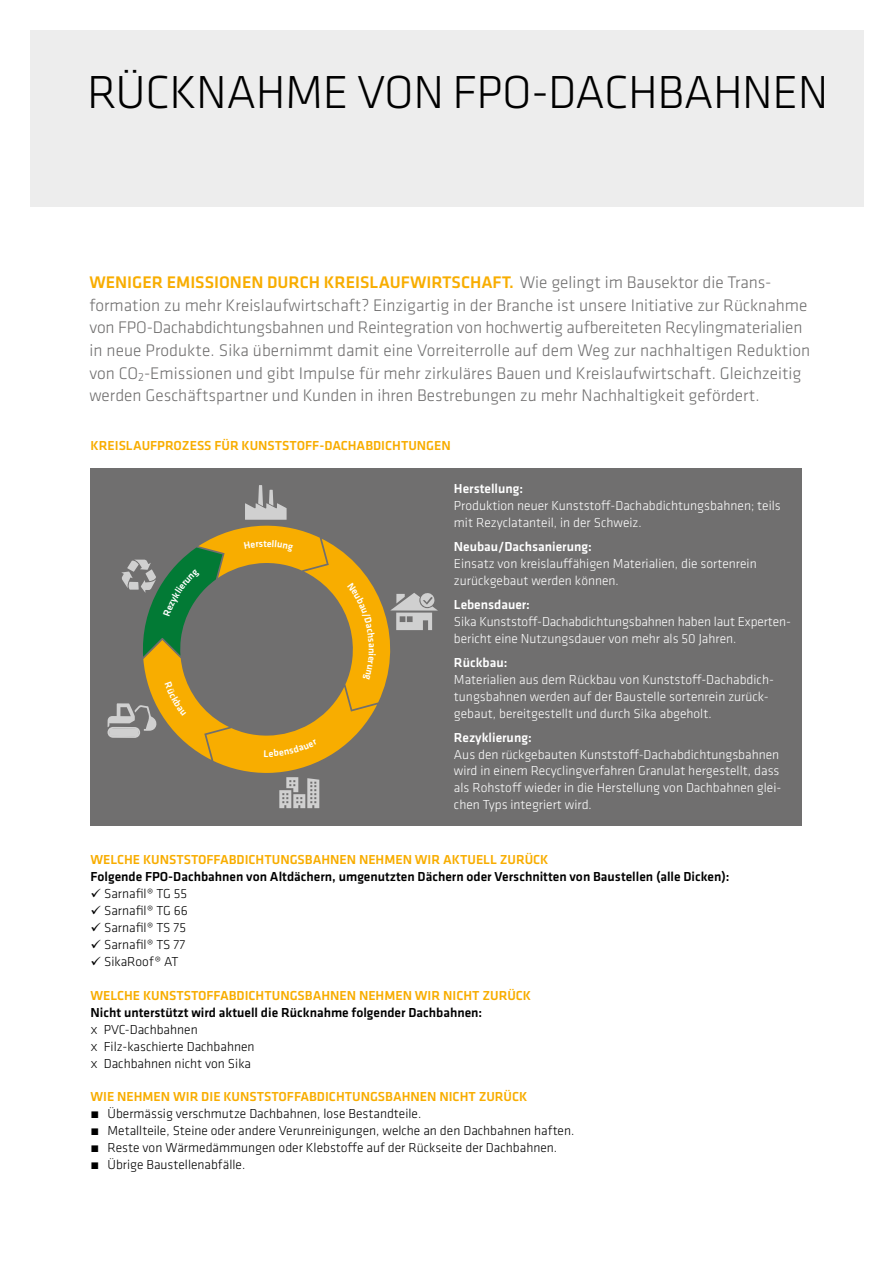
<style>
.page{position:relative;width:893px;height:1263px;background:#fff}
.page>*{position:absolute;margin:0;border:0;box-sizing:border-box;transform-origin:0 0}
.t1{font:300 48px "Klavika";letter-spacing:-.01em;color:#000}
.t2{font:300 17.4px/22.6px "Klavika";color:#706f6f}
.t3{font:300 13.5px/17px "Klavika";color:#fff}
.t4{font:300 13.5px/17px "Klavika";color:#000}
.t5{font:500 13.5px "Klavika";color:#000}
.t6{font:500 13.5px "Klavika";color:#f8ad00}
.t7{font:500 13.5px "Klavika";color:#fff}
.s1{font-weight:500;color:#f8ad00}
.s2{font-weight:500}
</style>
<div class="page">
<div style="left:91px;top:468px;width:711px;height:357px;background:#706f6f"></div>
<div style="left:30px;top:30px;width:833px;height:177px;background:#ededed"></div>
<svg style="left:108px;top:485px;width:330px;height:323px"></svg>
<h1 class="t1" style="left:87px;top:63px;width:743px">RÜCKNAHME VON FPO-DACHBAHNEN</h1>
<p class="t2" style="left:89px;top:271px;width:722px"><span class="s1">WENIGER EMISSIONEN DURCH KREISLAUFWIRTSCHAFT.</span> Wie gelingt im Bausektor die Trans&shy;formation zu mehr Kreislaufwirtschaft? Einzigartig in der Branche ist unsere Initiative zur Rücknahme von FPO-Dachabdichtungsbahnen und Reintegration von hochwertig aufbereiteten Recylingmaterialien in neue Produkte. Sika übernimmt damit eine Vorreiterrolle auf dem Weg zur nachhaltigen Reduktion von CO<sub>2</sub>-Emissionen und gibt Impulse für mehr zirkuläres Bauen und Kreislaufwirtschaft. Gleichzeitig werden Geschäftspartner und Kunden in ihren Bestrebungen zu mehr Nachhaltigkeit gefördert.</p>
<p class="t6" style="left:91px;top:437px;width:362px">KREISLAUFPROZESS FÜR KUNSTSTOFF-DACHABDICHTUNGEN</p>
<p class="t7" style="left:454px;top:479px;width:71px">Herstellung:</p>
<p class="t3" style="left:454px;top:497px;width:328px">Produktion neuer Kunststoff-Dachabdichtungsbahnen; teils mit Rezyclatanteil, in der Schweiz.</p>
<p class="t7" style="left:454px;top:537px;width:139px">Neubau/Dachsanierung:</p>
<p class="t3" style="left:454px;top:555px;width:304px">Einsatz von kreislauffähigen Materialien, die sortenrein zurückgebaut werden können.</p>
<p class="t7" style="left:454px;top:595px;width:77px">Lebensdauer:</p>
<p class="t3" style="left:454px;top:613px;width:338px">Sika Kunststoff-Dachabdichtungsbahnen haben laut Experten&shy;bericht eine Nutzungsdauer von mehr als 50 Jahren.</p>
<p class="t7" style="left:454px;top:653px;width:55px">Rückbau:</p>
<p class="t3" style="left:454px;top:671px;width:321px">Materialien aus dem Rückbau von Kunststoff-Dachabdich&shy;tungsbahnen werden auf der Baustelle sortenrein zurück&shy;gebaut, bereitgestellt und durch Sika abgeholt.</p>
<p class="t7" style="left:454px;top:728px;width:79px">Rezyklierung:</p>
<p class="t3" style="left:454px;top:745px;width:329px">Aus den rückgebauten Kunststoff-Dachabdichtungsbahnen wird in einem Recyclingverfahren Granulat hergestellt, dass als Rohstoff wieder in die Herstellung von Dachbahnen glei&shy;chen Typs integriert wird.</p>
<p class="t6" style="left:91px;top:850px;width:459px">WELCHE KUNSTSTOFFABDICHTUNGSBAHNEN NEHMEN WIR AKTUELL ZURÜCK</p>
<p class="t5" style="left:91px;top:867px;width:641px">Folgende FPO-Dachbahnen von Altdächern, umgenutzten Dächern oder Verschnitten von Baustellen (alle Dicken):</p>
<p class="t4" style="left:91px;top:885px;width:98px">✓ Sarnafil® TG 55</p>
<p class="t4" style="left:91px;top:902px;width:99px">✓ Sarnafil® TG 66</p>
<p class="t4" style="left:91px;top:919px;width:97px">✓ Sarnafil® TS 75</p>
<p class="t4" style="left:91px;top:936px;width:96px">✓ Sarnafil® TS 77</p>
<p class="t4" style="left:91px;top:953px;width:90px">✓ SikaRoof® AT</p>
<p class="t6" style="left:91px;top:986px;width:442px">WELCHE KUNSTSTOFFABDICHTUNGSBAHNEN NEHMEN WIR NICHT ZURÜCK</p>
<p class="t5" style="left:91px;top:1003px;width:393px">Nicht unterstützt wird aktuell die Rücknahme folgender Dachbahnen:</p>
<p class="t4" style="left:91px;top:1020px;width:166px">X PVC-Dachbahnen<br>X Filz-kaschierte Dachbahnen<br>X Dachbahnen nicht von Sika</p>
<p class="t4" style="left:91px;top:1088px;width:485px"><span class="s1">WIE NEHMEN WIR DIE KUNSTSTOFFABDICHTUNGSBAHNEN NICHT ZURÜCK<br></span><span class="s2">́</span> Übermässig verschmutze Dachbahnen, lose Bestandteile.<br><span class="s2">́</span> Metallteile, Steine oder andere Verunreinigungen, welche an den Dachbahnen haften. <span class="s2">́</span> Reste von Wärmedämmungen oder Klebstoffe auf der Rückseite der Dachbahnen.<br><span class="s2">́</span> Übrige Baustellenabfälle.</p>
</div>
